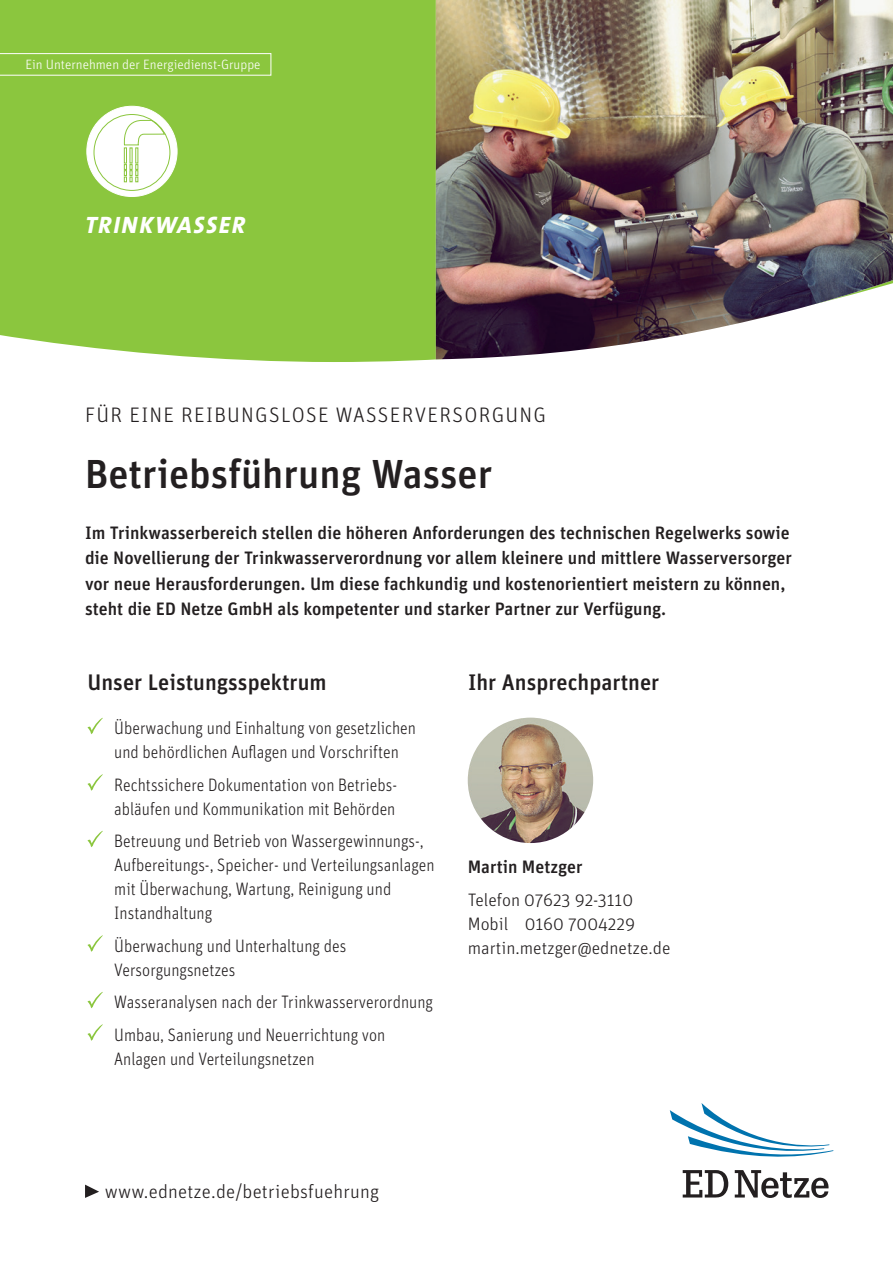
<style>
.page{position:relative;width:893px;height:1263px;background:#fff}
.page>*{position:absolute;margin:0;border:0;box-sizing:border-box;transform-origin:0 0}
.t1{font:500 40.5px "Unit OT";color:#231f20}
.t2{font:italic 800 23.85px "The Sans B W8";letter-spacing:.065em;color:#fff}
.t3{font:500 22.5px "Unit OT";color:#231f20}
.t4{font:300 21px "Unit OT";letter-spacing:.06em;color:#231f20}
.t5{font:300 19.35px "Unit OT";letter-spacing:.01em;color:#231f20}
.t6{font:300 18px/24px "Unit OT";color:#231f20;scale:.9 1}
.t7{font:500 18px/25.5px "Unit OT";color:#231f20}
.t8{font:300 18px "Unit OT";color:#231f20}
.t9{font:300 13.5px "Unit OT";color:#fff}
</style>
<div class="page">
<div style="left:0;top:0;width:450px;height:362px;background:#8bc63e"></div>
<img style="left:436px;top:0;width:457px;height:359px">
<svg style="left:85px;top:1184px;width:14px;height:14px"></svg>
<svg style="left:683px;top:1170px;width:45px;height:27px"></svg>
<svg style="left:735px;top:1170px;width:93px;height:28px"></svg>
<svg style="left:670px;top:1103px;width:163px;height:54px"></svg>
<svg style="left:88px;top:718px;width:15px;height:16px"></svg>
<svg style="left:88px;top:774px;width:15px;height:17px"></svg>
<svg style="left:88px;top:831px;width:15px;height:16px"></svg>
<svg style="left:88px;top:935px;width:15px;height:17px"></svg>
<svg style="left:88px;top:992px;width:15px;height:16px"></svg>
<svg style="left:88px;top:1024px;width:15px;height:17px"></svg>
<img style="left:468px;top:718px;width:125px;height:125px;border-radius:63px">
<div style="left:0;top:53px;width:271px;height:23px;border:1px solid #fff"></div>
<div style="left:87px;top:106px;width:90px;height:90px;background:#fff;border-radius:50%"></div>
<div style="left:94px;top:114px;width:76px;height:77px;border:1px solid #8bc63e;border-radius:50%"></div>
<svg style="left:123px;top:119px;width:43px;height:64px"></svg>
<p class="t9" style="left:26px;top:56px;width:237px">Ein Unternehmen der Energiedienst-Gruppe</p>
<p class="t2" style="left:85px;top:209px;width:161px">TRINKWASSER</p>
<p class="t4" style="left:85px;top:403px;width:462px">FÜR EINE REIBUNGSLOSE WASSERVERSORGUNG</p>
<p class="t1" style="left:85px;top:449px;width:409px">Betriebsführung Wasser</p>
<p class="t7" style="left:85px;top:519px;width:708px">Im Trinkwasserbereich stellen die höheren Anforderungen des technischen Regelwerks sowie die Novellierung der Trinkwasserverordnung vor allem kleinere und mittlere Wasserversorger vor neue Herausforderungen. Um diese fachkundig und kostenorientiert meistern zu können, steht die ED Netze GmbH als kompetenter und starker Partner zur Verfügung.</p>
<p class="t3" style="left:88px;top:669px;width:241px">Unser Leistungsspektrum</p>
<p class="t3" style="left:468px;top:669px;width:193px">Ihr Ansprechpartner</p>
<p class="t6" style="left:114px;top:716px;width:337px">Überwachung und Einhaltung von gesetzlichen und behördlichen Auflagen und Vorschriften</p>
<p class="t6" style="left:114px;top:773px;width:316px">Rechtssichere Dokumentation von Betriebs&shy;abläufen und Kommunikation mit Behörden</p>
<p class="t6" style="left:114px;top:829px;width:357px">Betreuung und Betrieb von Wassergewinnungs-, Aufbereitungs-, Speicher- und Verteilungsanlagen mit Überwachung, Wartung, Reinigung und Instandhaltung</p>
<p class="t6" style="left:114px;top:934px;width:259px">Überwachung und Unterhaltung des<br>Versorgungsnetzes</p>
<p class="t6" style="left:114px;top:990px;width:356px">Wasseranalysen nach der Trinkwasserverordnung</p>
<p class="t6" style="left:114px;top:1023px;width:303px">Umbau, Sanierung und Neuerrichtung von<br>Anlagen und Verteilungsnetzen</p>
<p class="t7" style="left:468px;top:854px;width:116px">Martin Metzger</p>
<p class="t8" style="left:468px;top:889px;width:167px">Telefon 07623 92-3110</p>
<p class="t8" style="left:468px;top:913px;width:169px">Mobil 0160 7004229</p>
<p class="t8" style="left:468px;top:937px;width:204px">martin.metzger@ednetze.de</p>
<p class="t5" style="left:105px;top:1180px;width:276px">www.ednetze.de/betriebsfuehrung</p>
</div>
